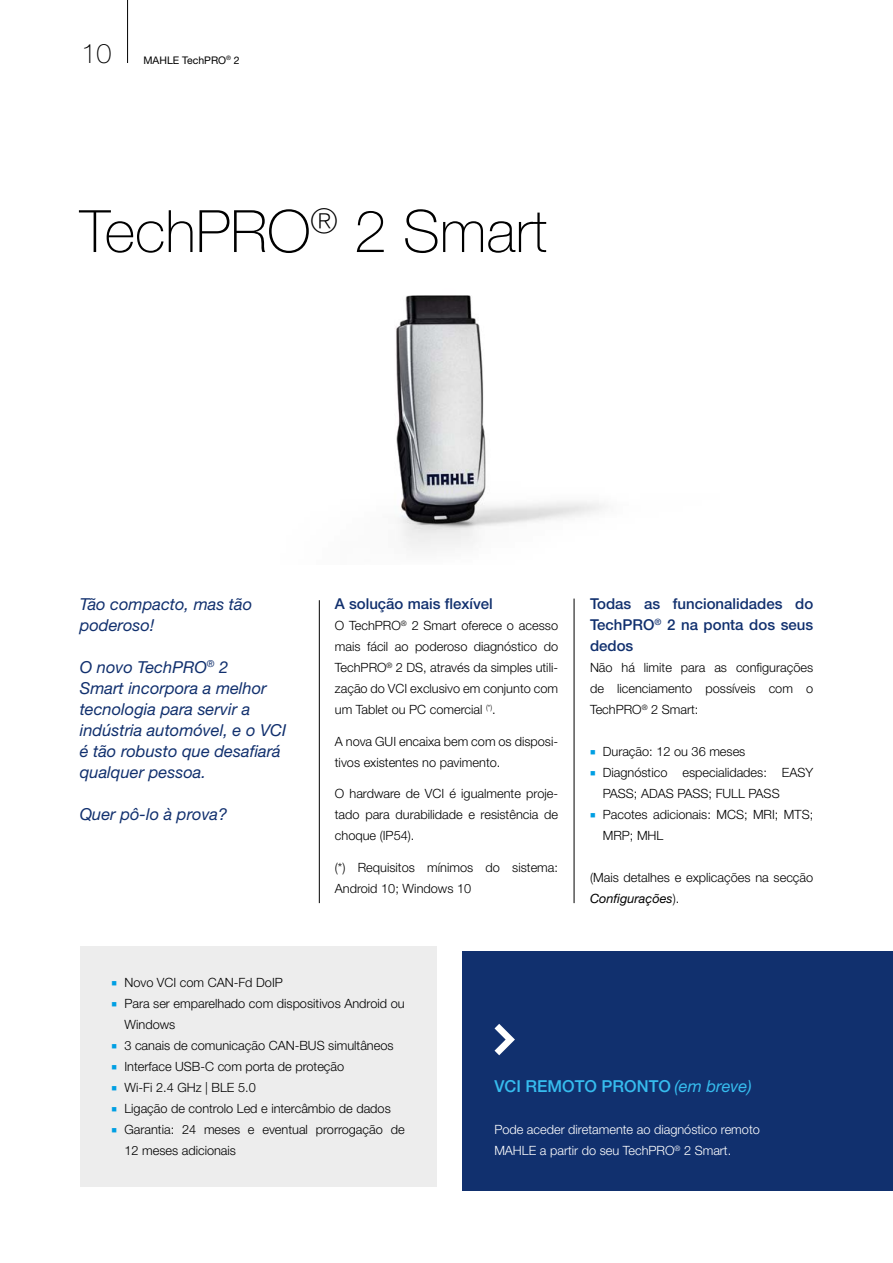
<style>
.page{position:relative;width:893px;height:1263px;background:#fff}
.page>*{position:absolute;margin:0;border:0;box-sizing:border-box;transform-origin:0 0}
.t1{font:100 58.5px "Helvetica Neue LT Pro";color:#000}
.t2{font:100 27px "Helvetica Neue LT Pro";color:#000}
.t3{font:italic 16.5px/21px "Helvetica Neue LT Pro";color:#11306e}
.t4{font:500 16.5px "Helvetica Neue LT Pro";color:#36bcee}
.t5{font:500 15px/21px "Helvetica Neue LT Pro";color:#11306e;text-align:justify}
.t6{font:300 12.75px/21px "Helvetica Neue LT Pro";color:#000}
.t7{font:300 12.75px/21px "Helvetica Neue LT Std";color:#000}
.t8{font:300 12.75px/21px "Helvetica Neue LT Pro";color:#fff}
.t9{font:10.5px "Helvetica Neue LT Pro";color:#000}
.s1{font-family:"Helvetica Neue LT Std"}
.s2{color:#009fe3}
.s3{font-weight:400;font-style:italic}
</style>
<div class="page">
<img style="left:396px;top:295px;width:208px;height:255px">
<hr style="left:127px;top:0;width:1px;height:63px;background:#000">
<hr style="left:319px;top:600px;width:1px;height:303px;background:#000">
<hr style="left:574px;top:599px;width:1px;height:304px;background:#000">
<div style="left:80px;top:946px;width:357px;height:241px;background:#ededed"></div>
<div style="left:462px;top:951px;width:431px;height:240px;background:#11306e"></div>
<svg style="left:494px;top:1024px;width:21px;height:31px"></svg>
<h2 class="t2" style="left:82px;top:37px;width:32px">10</h2>
<p class="t9" style="left:144px;top:54px;width:98px">MAHLE TechPRO<sup>®</sup> 2</p>
<h1 class="t1" style="left:80px;top:196px;width:469px">TechPRO<sup>®</sup> 2 Smart</h1>
<p class="t3" style="left:80px;top:593px;width:174px">Tão compacto, mas tão poderoso!</p>
<p class="t3" style="left:80px;top:656px;width:208px">O novo TechPRO<sup>®</sup> 2<br>Smart incorpora a melhor tecnologia para servir a indústria automóvel, e o VCI é tão robusto que desafiará qualquer pessoa.</p>
<p class="t3" style="left:80px;top:803px;width:149px">Quer pô-lo à prova?</p>
<p class="t5" style="left:335px;top:593px;width:159px">A solução mais flexível</p>
<p class="t6" style="left:335px;top:615px;width:225px;text-align:justify"><span class="s1">O</span> TechPRO<sup>®</sup> 2 Smart oferece o acesso mais fácil ao poderoso diagnóstico do TechPRO<sup>®</sup> 2 DS, através da simples utili&shy;zação do VCI exclusivo em conjunto com um Tablet ou PC comercial <sup>(*</sup><sup>)</sup>.</p>
<p class="t6" style="left:335px;top:730px;width:225px">A nova GUI encaixa bem com os disposi&shy;tivos existentes no pavimento.</p>
<p class="t6" style="left:335px;top:783px;width:225px;text-align:justify">O hardware de VCI é igualmente proje&shy;tado para durabilidade e resistência de choque (IP54).</p>
<p class="t6" style="left:335px;top:856px;width:225px">(*) Requisitos mínimos do sistema:<br>Android 10; Windows 10</p>
<p class="t5" style="left:590px;top:593px;width:225px">Todas as funcionalidades do TechPRO<sup>®</sup> 2 na ponta dos seus dedos</p>
<p class="t6" style="left:590px;top:657px;width:225px;text-align:justify">Não há limite para as configurações de licenciamento possíveis com o TechPRO<sup>®</sup> 2 Smart:</p>
<p class="t6" style="left:590px;top:741px;width:157px"><span class="s2">■</span> Duração: 12 ou 36 meses</p>
<p class="t6" style="left:603px;top:762px;width:212px;text-indent:-13px"><span class="s2">■</span> Diagnóstico especialidades: EASY<br>PASS; ADAS PASS; FULL PASS</p>
<p class="t6" style="left:603px;top:804px;width:212px;text-indent:-13px"><span class="s2">■</span> Pacotes adicionais: MCS; MRI; MTS;<br>MRP; MHL</p>
<p class="t6" style="left:590px;top:867px;width:225px">(Mais detalhes e explicações na secção<br><span class="s3">Configurações</span>).</p>
<p class="t7" style="left:112px;top:972px;width:173px"><span class="s2">■</span> Novo VCI com CAN-Fd DoIP</p>
<p class="t7" style="left:124px;top:993px;width:282px;text-indent:-13px"><span class="s2">■</span> Para ser emparelhado com dispositivos Android ou<br>Windows</p>
<p class="t7" style="left:112px;top:1035px;width:284px"><span class="s2">■</span> 3 canais de comunicação CAN-BUS simultâneos</p>
<p class="t7" style="left:112px;top:1056px;width:234px"><span class="s2">■</span> Interface USB-C com porta de proteção</p>
<p class="t7" style="left:112px;top:1077px;width:146px"><span class="s2">■</span> Wi-Fi 2.4 GHz | BLE 5.0</p>
<p class="t7" style="left:112px;top:1098px;width:281px"><span class="s2">■</span> Ligação de controlo Led e intercâmbio de dados</p>
<p class="t7" style="left:124px;top:1119px;width:282px;text-indent:-13px"><span class="s2">■</span> Garantia: 24 meses e eventual prorrogação de<br>12 meses adicionais</p>
<p class="t4" style="left:494px;top:1076px;width:259px">VCI REMOTO PRONTO <span class="s3">(em breve)</span></p>
<p class="t8" style="left:494px;top:1119px;width:267px">Pode aceder diretamente ao diagnóstico remoto<br>MAHLE a partir do seu TechPRO<sup>®</sup> 2 Smart.</p>
</div>
